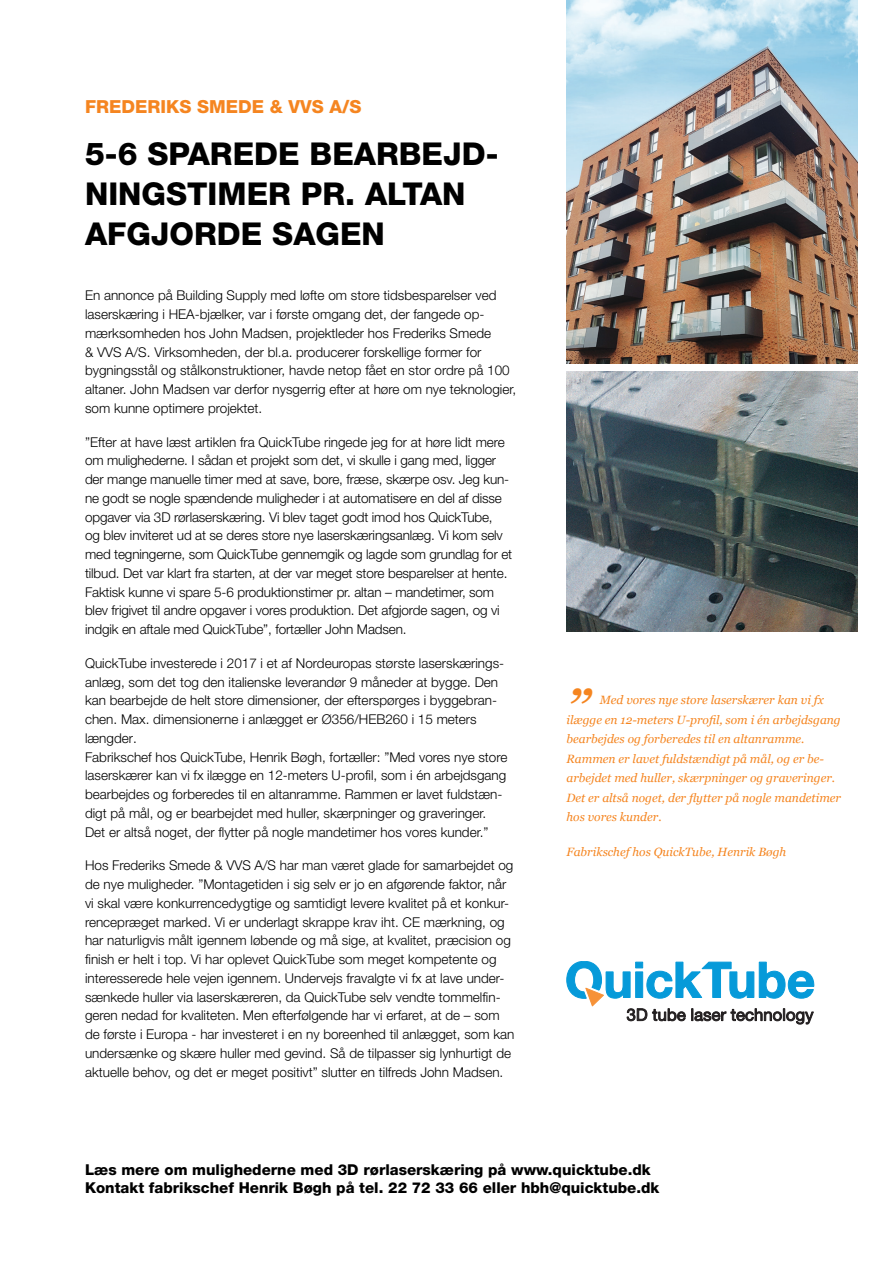
<style>
.page{position:relative;width:893px;height:1263px;background:#fff}
.page>*{position:absolute;margin:0;border:0;box-sizing:border-box;transform-origin:0 0}
.Heading_1{font:italic 700 45px "Georgia";color:#f58520}
.Heading_1-2{font:800 31.5px/40.2px "Helvetica Neue";color:#000}
.Heading_1-3{font:800 18px "Helvetica Neue";color:#f58520}
.Heading_1-4{font:800 15px/18px "Helvetica Neue";color:#000}
.Heading_1-5{font:300 13.5px/18.8px "Helvetica Neue";color:#000}
.Heading_1-6{font:italic 12px/19.5px "Georgia";color:#f58520}
</style>
<div class="page">
<svg style="left:566px;top:961px;width:248px;height:63px"></svg>
<img style="left:566px;top:0;width:292px;height:364px">
<img style="left:566px;top:371px;width:292px;height:261px">
<p class="Heading_1-3" style="left:85px;top:96px;width:278px">FREDERIKS SMEDE &amp; VVS A/S</p>
<p class="Heading_1-2" style="left:85px;top:133px;width:415px">5-6 SPAREDE BEARBEJD-<br>NINGSTIMER PR. ALTAN<br>AFGJORDE SAGEN</p>
<p class="Heading_1-5" style="left:85px;top:286px;width:433px">En annonce på Building Supply med løfte om store tidsbesparelser ved laserskæring i HEA-bjælker, var i første omgang det, der fangede op&shy;mærksomheden hos John Madsen, projektleder hos Frederiks Smede<br>&amp; VVS A/S. Virksomheden, der bl.a. producerer forskellige former for bygningsstål og stålkonstruktioner, havde netop fået en stor ordre på 100 altaner. John Madsen var derfor nysgerrig efter at høre om nye teknologier, som kunne optimere projektet.</p>
<p class="Heading_1-5" style="left:85px;top:432px;width:429px">”Efter at have læst artiklen fra QuickTube ringede jeg for at høre lidt mere om mulighederne. I sådan et projekt som det, vi skulle i gang med, ligger der mange manuelle timer med at save, bore, fræse, skærpe osv. Jeg kun&shy;ne godt se nogle spændende muligheder i at automatisere en del af disse opgaver via 3D rørlaserskæring. Vi blev taget godt imod hos QuickTube,<br>og blev inviteret ud at se deres store nye laserskæringsanlæg. Vi kom selv med tegningerne, som QuickTube gennemgik og lagde som grundlag for et tilbud. Det var klart fra starten, at der var meget store besparelser at hente.<br>Faktisk kunne vi spare 5-6 produktionstimer pr. altan – mandetimer, som blev frigivet til andre opgaver i vores produktion. Det afgjorde sagen, og vi indgik en aftale med QuickTube”, fortæller John Madsen.</p>
<p class="Heading_1-5" style="left:85px;top:653px;width:424px">QuickTube investerede i 2017 i et af Nordeuropas største laserskærings&shy;anlæg, som det tog den italienske leverandør 9 måneder at bygge. Den kan bearbejde de helt store dimensioner, der efterspørges i byggebran&shy;chen. Max. dimensionerne i anlægget er Ø356/HEB260 i 15 meters længder.<br>Fabrikschef hos QuickTube, Henrik Bøgh, fortæller: ”Med vores nye store laserskærer kan vi fx ilægge en 12-meters U-profil, som i én arbejdsgang bearbejdes og forberedes til en altanramme. Rammen er lavet fuldstæn&shy;digt på mål, og er bearbejdet med huller, skærpninger og graveringer.<br>Det er altså noget, der flytter på nogle mandetimer hos vores kunder.”</p>
<p class="Heading_1-5" style="left:85px;top:856px;width:431px">Hos Frederiks Smede &amp; VVS A/S har man været glade for samarbejdet og de nye muligheder. ”Montagetiden i sig selv er jo en afgørende faktor, når vi skal være konkurrencedygtige og samtidigt levere kvalitet på et konkur&shy;rencepræget marked. Vi er underlagt skrappe krav iht. CE mærkning, og har naturligvis målt igennem løbende og må sige, at kvalitet, præcision og finish er helt i top. Vi har oplevet QuickTube som meget kompetente og interesserede hele vejen igennem. Undervejs fravalgte vi fx at lave under&shy;sænkede huller via laserskæreren, da QuickTube selv vendte tommelfin&shy;geren nedad for kvaliteten. Men efterfølgende har vi erfaret, at de – som de første i Europa - har investeret i en ny boreenhed til anlægget, som kan undersænke og skære huller med gevind. Så de tilpasser sig lynhurtigt de aktuelle behov, og det er meget positivt” slutter en tilfreds John Madsen.</p>
<p class="Heading_1" style="left:566px;top:673px;width:25px">”</p>
<p class="Heading_1-6" style="left:566px;top:690px;width:276px;text-indent:33px">Med vores nye store laserskærer kan vi fx ilægge en 12-meters U-profil, som i én arbejdsgang bearbejdes og forberedes til en altanramme.<br>Rammen er lavet fuldstændigt på mål, og er be&shy;arbejdet med huller, skærpninger og graveringer.<br>Det er altså noget, der flytter på nogle mandetimer hos vores kunder.</p>
<p class="Heading_1-6" style="left:566px;top:841px;width:221px">Fabrikschef hos QuickTube, Henrik Bøgh</p>
<p class="Heading_1-4" style="left:85px;top:1160px;width:576px">Læs mere om mulighederne med 3D rørlaserskæring på www.quicktube.dk<br>Kontakt fabrikschef Henrik Bøgh på tel. 22 72 33 66 eller hbh@quicktube.dk</p>
</div>
